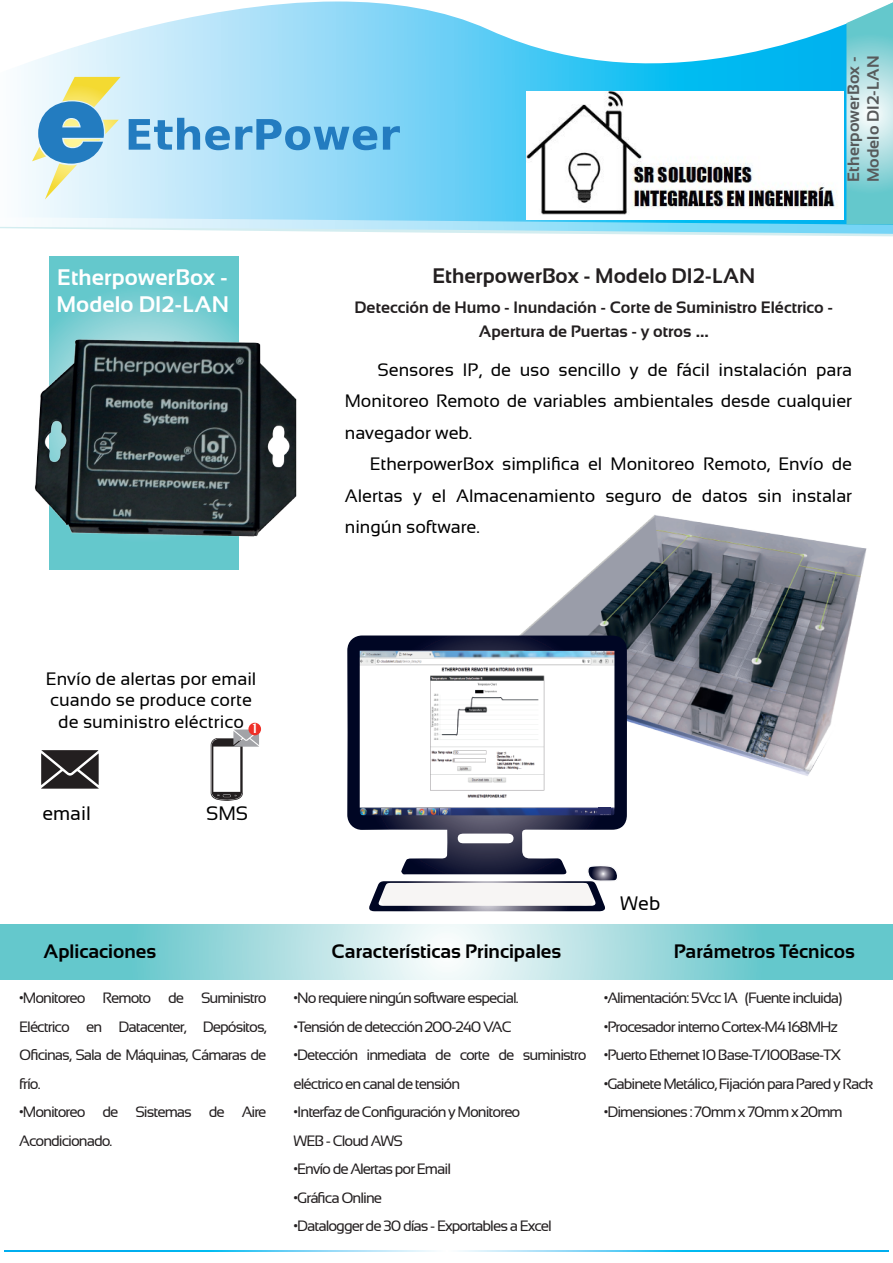
<style>
.page{position:relative;width:893px;height:1263px;background:#fff}
.page>*{position:absolute;margin:0;border:0;box-sizing:border-box;transform-origin:0 0}
.t1{font:700 22.5px/27px "Sansation";letter-spacing:.005em;color:#fff}
.t2{font:700 21px "Sansation";color:#231f20}
.t3{font:700 19.5px "Sansation";color:#000}
.t4{font:19.5px "Sansation";color:#000}
.t5{font:18px/31.5px "Sansation";letter-spacing:-.005em;color:#000001;text-align:justify}
.t6{font:18px/21.6px "Sansation";color:#000;text-align:center}
.t7{font:700 16.5px/23.4px "Sansation";color:#231f20;text-align:center}
.t8{font:700 16.5px/19.8px "Sansation";letter-spacing:.005em;color:#575a5b}
.t9{font:15px/28.5px "Sansation";letter-spacing:-.065em;color:#231f20}
.t10{font:700 13.65px "Sansation";color:#fff}
.s1{font-size:19.5px}
</style>
<div class="page">
<svg style="left:5px;top:1250px;width:883px;height:1px"></svg>
<svg style="left:0;top:225px;width:893px;height:11px"></svg>
<svg style="left:20px;top:1px;width:873px;height:224px"></svg>
<svg style="left:32px;top:77px;width:89px;height:123px;background:#b3d1d1"></svg>
<svg style="left:129px;top:118px;width:248px;height:32px;background:#6eb3df"></svg>
<svg style="left:383px;top:126px;width:17px;height:24px"></svg>
<svg style="left:49px;top:257px;width:190px;height:312px;background:#6dcace"></svg>
<svg style="left:846px;top:2px;width:47px;height:222px;background:#9edade"></svg>
<svg style="left:0;top:924px;width:893px;height:55px;background:#9bd9dc"></svg>
<img style="left:520px;top:515px;width:347px;height:261px">
<svg style="left:347px;top:635px;width:280px;height:229px"></svg>
<svg style="left:369px;top:864px;width:248px;height:47px"></svg>
<svg style="left:41px;top:750px;width:58px;height:39px;background:#454243"></svg>
<svg style="left:211px;top:729px;width:48px;height:72px"></svg>
<div style="left:248px;top:723px;width:13px;height:12px;background:#ef3028;border-radius:50%"></div>
<img style="left:35px;top:336px;width:262px;height:202px">
<img style="left:527px;top:91px;width:317px;height:128px">
<h1 class="t1" style="left:56px;top:263px;width:174px">EtherpowerBox -<br>Modelo DI2-LAN</h1>
<p class="t6" style="left:46px;top:668px;width:212px">Envío de alertas por email cuando se produce corte de suministro eléctrico</p>
<p class="t10" style="left:252px;top:721px;width:6px">1</p>
<h3 class="t4" style="left:42px;top:802px;width:50px">email</h3>
<h3 class="t4" style="left:206px;top:802px;width:44px">SMS</h3>
<p class="t8" style="left:843px;top:182px;width:128px;rotate:-90deg">EtherpowerBox -<br>Modelo DI2-LAN</p>
<h2 class="t2" style="left:433px;top:264px;width:324px">EtherpowerBox - Modelo DI2-LAN</h2>
<p class="t7" style="left:355px;top:296px;width:480px">Detección de Humo - Inundación - Corte de Suministro Eléctrico -<br>Apertura de Puertas - y otros <span class="s1">...</span></p>
<p class="t5" style="left:345px;top:354px;width:509px;text-indent:33px">Sensores IP, de uso sencillo y de fácil instalación para Monitoreo Remoto de variables ambientales desde cualquier navegador web.</p>
<p class="t5" style="left:345px;top:448px;width:509px;text-indent:25px">EtherpowerBox simplifica el Monitoreo Remoto, Envío de Alertas y el Almacenamiento seguro de datos sin instalar ningún software.</p>
<h3 class="t4" style="left:620px;top:892px;width:42px">Web</h3>
<h3 class="t3" style="left:44px;top:940px;width:114px">Aplicaciones</h3>
<h3 class="t3" style="left:332px;top:940px;width:231px">Características Principales</h3>
<h3 class="t3" style="left:674px;top:940px;width:183px">Parámetros Técnicos</h3>
<p class="t9" style="left:19px;top:983px;width:249px;text-align:justify">•Monitoreo Remoto de Suministro Eléctrico en Datacenter, Depósitos, Oficinas, Sala de Máquinas, Cámaras de frío.</p>
<p class="t9" style="left:19px;top:1097px;width:249px">•Monitoreo de Sistemas de Aire<br>Acondicionado.</p>
<p class="t9" style="left:294px;top:983px;width:227px">•No requiere ningún software especial.</p>
<p class="t9" style="left:294px;top:1012px;width:220px">•Tensión de detección 200-240 VAC</p>
<p class="t9" style="left:294px;top:1040px;width:294px">•Detección inmediata de corte de suministro eléctrico en canal de tensión</p>
<p class="t9" style="left:294px;top:1097px;width:228px">•Interfaz de Configuración y Monitoreo<br>WEB - Cloud AWS</p>
<p class="t9" style="left:294px;top:1154px;width:159px">•Envío de Alertas por Email</p>
<p class="t9" style="left:294px;top:1183px;width:90px">•Gráfica Online</p>
<p class="t9" style="left:294px;top:1211px;width:260px">•Datalogger de 30 días - Exportables a Excel</p>
<p class="t9" style="left:604px;top:983px;width:240px">•Alimentación: 5Vcc 1A (Fuente incluida)</p>
<p class="t9" style="left:604px;top:1012px;width:236px">•Procesador interno Cortex-M4 168MHz</p>
<p class="t9" style="left:604px;top:1040px;width:239px">•Puerto Ethernet 10 Base-T/100Base-TX</p>
<p class="t9" style="left:604px;top:1069px;width:271px">•Gabinete Metálico, Fijación para Pared y Rack</p>
<p class="t9" style="left:604px;top:1097px;width:241px">•Dimensiones : 70mm x 70mm x 20mm</p>
</div>
